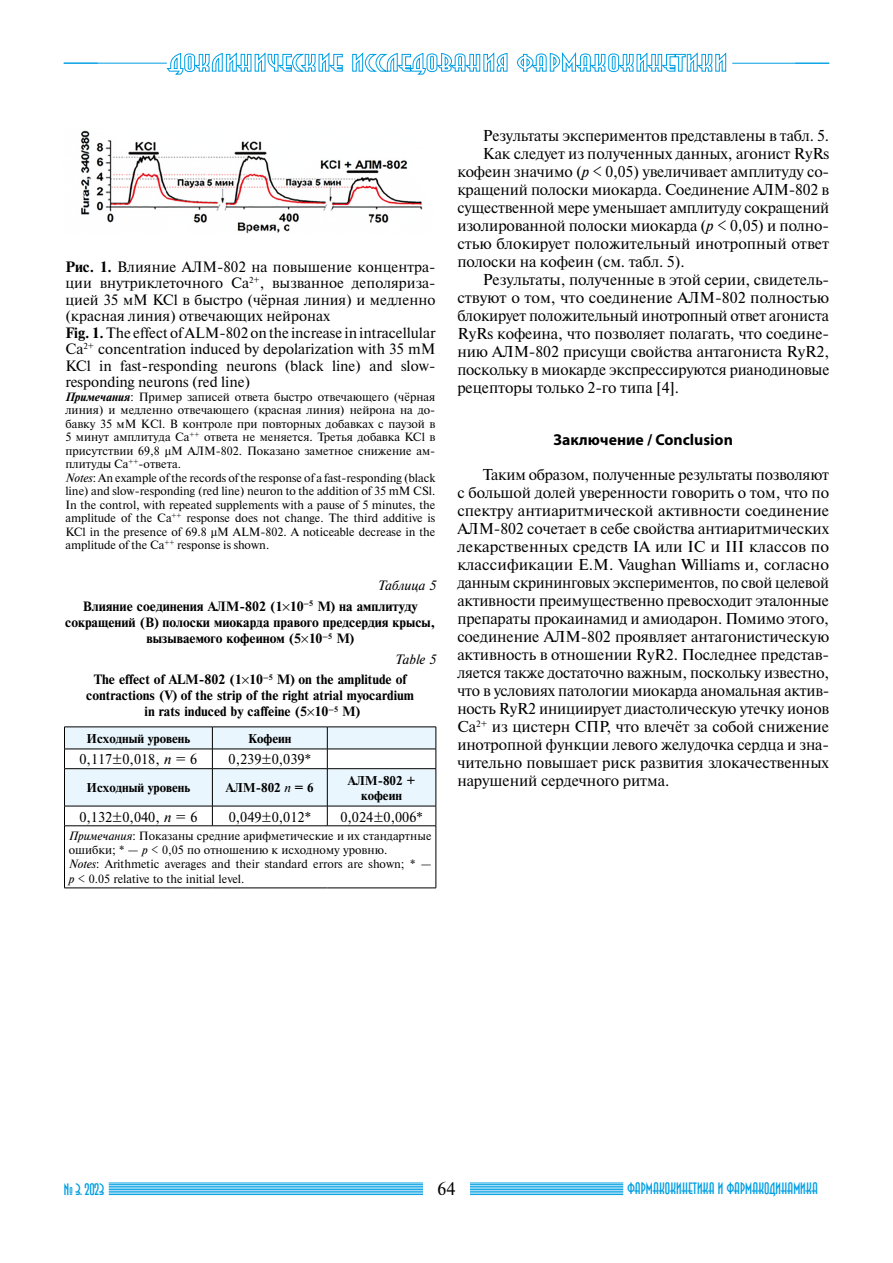
<style>
.page{position:relative;width:893px;height:1263px;background:#fff}
.page>*{position:absolute;margin:0;border:0;box-sizing:border-box;transform-origin:0 0}
.t1{font:18px "Newton C";color:#000}
.t2{font:16.5px "Anna C";color:#009fe3}
.t3{font:16.5px "Anna CTT";color:#009fe3}
.t4{font:15.75px/18px "Newton C";letter-spacing:-.005em;color:#000;text-align:justify}
.t5{font:700 15.75px "Myriad Pro";color:#000}
.t6{font:15px/16.5px "Newton C";color:#000}
.t7{font:14.25px "Newton C";color:#000}
.t8{font:700 13.5px/20.4px "Newton C";color:#000}
.t9{font:700 12.75px/15.3px "Newton C";color:#000;text-align:center}
.t10{font:12px/13.5px "Newton C";color:#000}
.s1{font-weight:700}
.s2{font-weight:700;font-style:italic}
.s3{font-style:italic}
.s4{font-weight:400;font-style:italic}
</style>
<div class="page">
<hr style="left:64px;top:63px;width:103px;height:1px;background:#009fe3">
<hr style="left:732px;top:63px;width:97px;height:1px;background:#009fe3">
<hr style="left:109px;top:1182px;width:514px;height:1px;background:#009fe3">
<hr style="left:109px;top:1184px;width:514px;height:1px;background:#009fe3">
<hr style="left:109px;top:1186px;width:514px;height:1px;background:#009fe3">
<hr style="left:109px;top:1187px;width:514px;height:1px;background:#009fe3">
<hr style="left:109px;top:1189px;width:514px;height:1px;background:#009fe3">
<hr style="left:109px;top:1191px;width:514px;height:1px;background:#009fe3">
<hr style="left:109px;top:1192px;width:514px;height:1px;background:#009fe3">
<hr style="left:109px;top:1194px;width:514px;height:1px;background:#009fe3">
<div style="left:423px;top:1181px;width:46px;height:15px;background:#fff"></div>
<svg style="left:166px;top:52px;width:560px;height:23px"></svg>
<hr style="left:64px;top:826px;width:1px;height:62px;background:#000">
<hr style="left:436px;top:826px;width:1px;height:62px;background:#000">
<hr style="left:64px;top:888px;width:148px;height:1px;background:#000">
<hr style="left:212px;top:888px;width:115px;height:1px;background:#000">
<hr style="left:327px;top:888px;width:109px;height:1px;background:#000">
<svg style="left:64px;top:727px;width:373px;height:99px"></svg>
<hr style="left:64px;top:749px;width:148px;height:1px;background:#000">
<hr style="left:212px;top:749px;width:115px;height:1px;background:#000">
<hr style="left:327px;top:749px;width:109px;height:1px;background:#000">
<hr style="left:64px;top:768px;width:148px;height:1px;background:#000">
<hr style="left:64px;top:769px;width:1px;height:37px;background:#000">
<hr style="left:212px;top:768px;width:115px;height:1px;background:#000">
<hr style="left:327px;top:768px;width:109px;height:1px;background:#000">
<hr style="left:436px;top:769px;width:1px;height:37px;background:#000">
<hr style="left:64px;top:806px;width:148px;height:1px;background:#000">
<hr style="left:212px;top:806px;width:115px;height:1px;background:#000">
<hr style="left:327px;top:806px;width:109px;height:1px;background:#000">
<img style="left:81px;top:130px;width:342px;height:103px">
<p class="t6" style="left:65px;top:258px;width:371px"><span class="s1">Рис. 1.</span> Влияние АЛМ-802 на повышение концентра&shy;ции внутриклеточного Са<sup>2+</sup>, вызванное деполяриза&shy;цией 35 мМ KCl в быстро (чёрная линия) и медленно (красная линия) отвечающих нейронах<br><span class="s1">Fig. 1.</span> The effect of ALM-802 on the increase in intracellular Ca<sup>2+</sup> concentration induced by depolarization with 35 mM KCl in fast-responding neurons (black line) and slow&shy;responding neurons (red line)</p>
<p class="t10" style="left:65px;top:390px;width:371px"><span class="s2">Примечания</span>: Пример записей ответа быстро отвечающего (чёрная линия) и медленно отвечающего (красная линия) нейрона на до&shy;бавку 35 мМ КСl. В контроле при повторных добавках с паузой в 5 минут амплитуда Са<sup>++</sup> ответа не меняется. Третья добавка KCl в присутствии 69,8 µM АЛМ-802. Показано заметное снижение ам&shy;плитуды Са<sup>++</sup>-ответа.<br><span class="s3">Notes</span>: An example of the records of the response of a fast-responding (black line) and slow-responding (red line) neuron to the addition of 35 mM CSl.<br>In the control, with repeated supplements with a pause of 5 minutes, the amplitude of the Ca<sup>++</sup> response does not change. The third additive is KCl in the presence of 69.8 µM ALM-802. A noticeable decrease in the amplitude of the Ca<sup>++</sup> response is shown.</p>
<p class="t8" style="left:83px;top:575px;width:355px;text-indent:295px"><span class="s4">Таблица 5<br></span>Влияние соединения АЛМ-802 (1 10<sup>–5</sup> М) на амплитуду</p>
<p class="t8" style="left:65px;top:614px;width:371px;line-height:16.2px;text-align:center">сокращений (В) полоски миокарда правого предсердия крысы, вызываемого кофеином (5 10<sup>–5</sup> М)</p>
<p class="t8" style="left:94px;top:649px;width:344px;text-indent:301px"><span class="s4">Table 5<br></span>The effect of ALM-802 (1 10<sup>–5</sup> M) on the amplitude of</p>
<p class="t8" style="left:86px;top:687px;width:329px;line-height:16.2px;text-align:center">contractions (V) of the strip of the right atrial myocardium in rats induced by caffeine (5 10<sup>–5</sup> М)</p>
<p class="t9" style="left:87px;top:731px;width:105px">Исходный уровень</p>
<p class="t9" style="left:248px;top:731px;width:45px">Кофеин</p>
<p class="t7" style="left:80px;top:752px;width:119px">0,117±0,018, <span class="s3">n</span> = 6</p>
<p class="t7" style="left:229px;top:752px;width:84px">0,239±0,039*</p>
<p class="t9" style="left:87px;top:780px;width:105px">Исходный уровень</p>
<p class="t9" style="left:226px;top:780px;width:89px">АЛМ-802 <span class="s4">n</span> = 6</p>
<p class="t9" style="left:348px;top:773px;width:69px">АЛМ-802 + кофеин</p>
<p class="t7" style="left:79px;top:809px;width:120px">0,132±0,040, <span class="s3">n</span> = 6</p>
<p class="t7" style="left:229px;top:809px;width:84px">0,049±0,012*</p>
<p class="t7" style="left:340px;top:809px;width:84px">0,024±0,006*</p>
<p class="t10" style="left:69px;top:828px;width:364px;line-height:14.4px"><span class="s3">Примечания</span>: Показаны средние арифметические и их стандартные ошибки; * — <span class="s3">р</span> &lt; 0,05 по отношению к исходному уровню.<br><span class="s3">Notes</span>: Arithmetic averages and their standard errors are shown; * — <span class="s3">p</span> &lt; 0.05 relative to the initial level.</p>
<p class="t4" style="left:483px;top:127px;width:348px">Результаты экспериментов представлены в табл. 5.</p>
<p class="t4" style="left:483px;top:145px;width:348px">Как следует из полученных данных, агонист RyRs</p>
<p class="t4" style="left:457px;top:163px;width:373px">кофеин значимо (<span class="s3">р</span> &lt; 0,05) увеличивает амплитуду со-</p>
<p class="t4" style="left:457px;top:181px;width:373px">кращений полоски миокарда. Соединение АЛМ-802 в</p>
<p class="t4" style="left:457px;top:199px;width:374px">существенной мере уменьшает амплитуду сокращений</p>
<p class="t4" style="left:457px;top:217px;width:373px">изолированной полоски миокарда (<span class="s3">р</span> &lt; 0,05) и полно-</p>
<p class="t4" style="left:457px;top:235px;width:373px">стью блокирует положительный инотропный ответ</p>
<p class="t4" style="left:457px;top:253px;width:229px">полоски на кофеин (см. табл. 5).</p>
<p class="t4" style="left:483px;top:271px;width:348px">Результаты, полученные в этой серии, свидетель-</p>
<p class="t4" style="left:457px;top:289px;width:373px">ствуют о том, что соединение АЛМ-802 полностью</p>
<p class="t4" style="left:457px;top:307px;width:373px">блокирует положительный инотропный ответ агониста</p>
<p class="t4" style="left:457px;top:325px;width:373px">RyRs кофеина, что позволяет полагать, что соедине-</p>
<p class="t4" style="left:457px;top:343px;width:373px">нию АЛМ-802 присущи свойства антагониста RyR2,</p>
<p class="t4" style="left:457px;top:361px;width:374px">поскольку в миокарде экспрессируются рианодиновые</p>
<p class="t4" style="left:457px;top:379px;width:223px">рецепторы только 2-го типа [4].</p>
<p class="t5" style="left:554px;top:429px;width:181px">Заключение / Conclusion</p>
<p class="t4" style="left:457px;top:466px;width:373px;text-indent:26px">Таким образом, полученные результаты позволяют с большой долей уверенности говорить о том, что по спектру антиаритмической активности соединение АЛМ-802 сочетает в себе свойства антиаритмических лекарственных средств IA или IC и III классов по классификации Е.М. Vaughan Williams и, согласно данным скрининговых экспериментов, по свой целевой активности преимущественно превосходит эталонные препараты прокаинамид и амиодарон. Помимо этого, соединение АЛМ-802 проявляет антагонистическую активность в отношении RyR2. Последнее представ&shy;ляется также достаточно важным, поскольку известно, что в условиях патологии миокарда аномальная актив&shy;ность RyR2 инициирует диастолическую утечку ионов Са<sup>2+</sup> из цистерн СПР, что влечёт за собой снижение инотропной функции левого желудочка сердца и зна&shy;чительно повышает риск развития злокачественных нарушений сердечного ритма.</p>
<p class="t3" style="left:64px;top:1181px;width:42px">¹ 3. 2023</p>
<p class="t1" style="left:437px;top:1179px;width:20px">64</p>
<p class="t2" style="left:627px;top:1181px;width:192px">ФАРМАКОКИНЕТИКА и фармАкодинамика</p>
</div>
